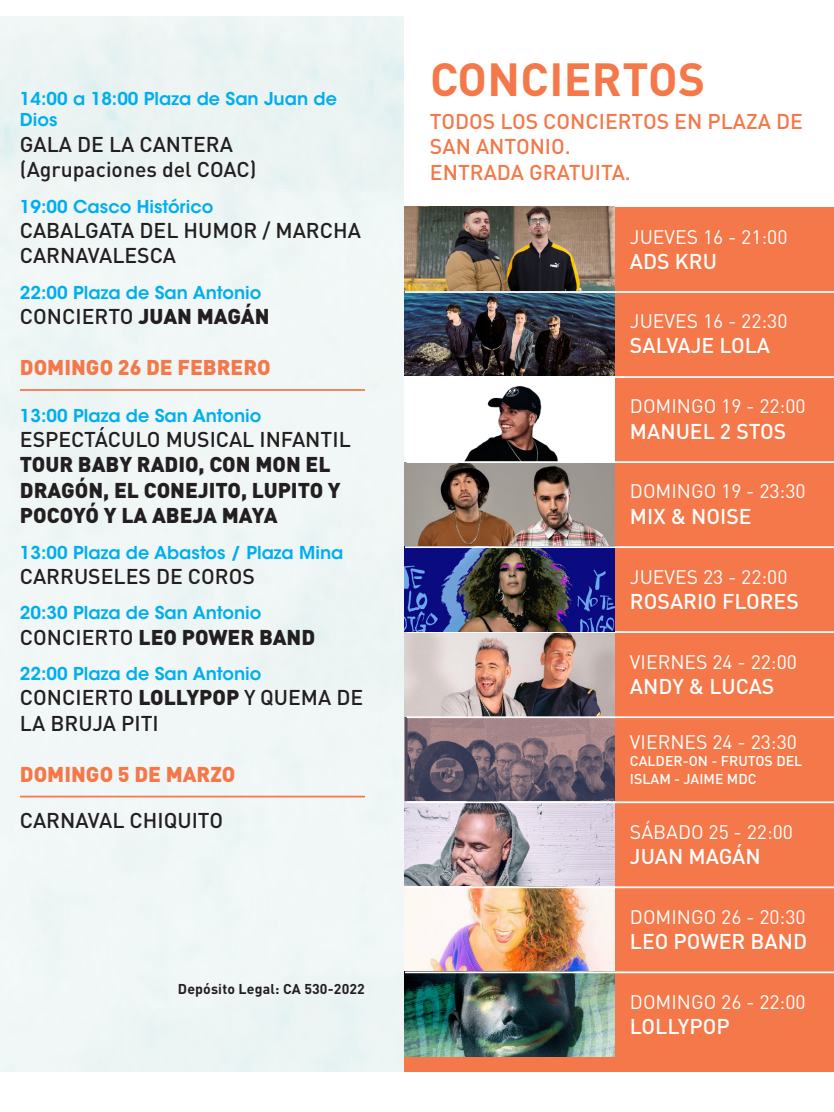
<style>
.page{position:relative;width:834px;height:1112px;background:#fff}
.page>*{position:absolute;margin:0;border:0;box-sizing:border-box;transform-origin:0 0}
.t1{font:700 45.9px "DIN Pro";letter-spacing:.01em;color:#f47849}
.t2{font:500 21.2px/25.4px "DIN Pro";color:#231f20}
.t3{font:900 21.2px/25.4px "DIN Pro";color:#231f20}
.t4{font:500 21.2px "DIN Pro";color:#fff}
.t5{font:500 21.2px/25.4px "DIN Pro";color:#f47849}
.t6{font:900 21.2px "DIN Pro";color:#f47849}
.t7{font:19.4px "DIN Pro";color:#fff}
.t8{font:600 17.65px/21.2px "ITC Avant Garde Std";color:#00aeef}
.t9{font:500 14.1px/17.6px "DIN Pro";color:#fff}
.t10{font:700 14.1px "DIN Pro";letter-spacing:.01em;color:#231f20}
.s1{font-weight:900}
.s2{font-weight:500}
.s3{font-weight:900;color:#f47849}
</style>
<div class="page">
<div style="left:0;top:16px;width:405px;height:1056px;background:#f0f7f5"></div>
<hr style="left:20px;top:389px;width:345px;height:2px;background:#f47849">
<hr style="left:20px;top:796px;width:345px;height:1px;background:#f47849">
<div style="left:405px;top:16px;width:429px;height:1056px;background:#f47849"></div>
<div style="left:405px;top:16px;width:429px;height:190px;background:#fff"></div>
<img style="left:405px;top:716px;width:210px;height:341px">
<img style="left:405px;top:631px;width:210px;height:85px">
<img style="left:405px;top:206px;width:210px;height:170px">
<img style="left:405px;top:888px;width:210px;height:83px">
<img style="left:405px;top:463px;width:210px;height:83px">
<hr style="left:407px;top:801px;width:427px;height:2px;background:#fff">
<hr style="left:405px;top:291px;width:429px;height:2px;background:#fff">
<hr style="left:405px;top:886px;width:429px;height:2px;background:#fff">
<div style="left:405px;top:376px;width:210px;height:85px;background:#fff"></div>
<img style="left:464px;top:385px;width:94px;height:76px">
<hr style="left:407px;top:631px;width:427px;height:2px;background:#fff">
<hr style="left:407px;top:716px;width:427px;height:2px;background:#fff">
<img style="left:405px;top:548px;width:210px;height:83px">
<hr style="left:405px;top:376px;width:429px;height:2px;background:#fff">
<hr style="left:405px;top:971px;width:429px;height:2px;background:#fff">
<hr style="left:407px;top:461px;width:427px;height:2px;background:#fff">
<hr style="left:405px;top:546px;width:429px;height:2px;background:#fff">
<p class="t8" style="left:20px;top:88px;width:319px">14:00 a 18:00 Plaza de San Juan de<br>Dios</p>
<p class="t2" style="left:20px;top:131px;width:238px">GALA DE LA CANTERA (Agrupaciones del COAC)</p>
<p class="t8" style="left:20px;top:196px;width:195px">19:00 Casco Histórico</p>
<p class="t2" style="left:20px;top:217px;width:342px">CABALGATA DEL HUMOR / MARCHA<br>CARNAVALESCA</p>
<p class="t8" style="left:20px;top:282px;width:243px">22:00 Plaza de San Antonio</p>
<p class="t2" style="left:20px;top:303px;width:251px">CONCIERTO <span class="s1">JUAN MAGÁN</span></p>
<p class="t6" style="left:20px;top:353px;width:252px">DOMINGO 26 DE FEBRERO</p>
<p class="t8" style="left:20px;top:405px;width:243px">13:00 Plaza de San Antonio</p>
<p class="t3" style="left:20px;top:426px;width:332px"><span class="s2">ESPECTÁCULO MUSICAL INFANTIL<br></span>TOUR BABY RADIO, CON MON EL<br>DRAGÓN, EL CONEJITO, LUPITO Y<br>POCOYÓ Y LA ABEJA MAYA</p>
<p class="t8" style="left:20px;top:541px;width:325px">13:00 Plaza de Abastos / Plaza Mina</p>
<p class="t2" style="left:20px;top:563px;width:236px">CARRUSELES DE COROS</p>
<p class="t8" style="left:20px;top:602px;width:243px">20:30 Plaza de San Antonio</p>
<p class="t3" style="left:20px;top:623px;width:297px"><span class="s2">CONCIERTO</span> LEO POWER BAND</p>
<p class="t8" style="left:20px;top:663px;width:243px">22:00 Plaza de San Antonio</p>
<p class="t2" style="left:20px;top:684px;width:345px">CONCIERTO <span class="s1">LOLLYPOP</span> Y QUEMA DE<br>LA BRUJA PITI</p>
<p class="t2" style="left:20px;top:750px;width:217px;line-height:46.6px"><span class="s3">DOMINGO 5 DE MARZO<br></span>CARNAVAL CHIQUITO</p>
<p class="t10" style="left:178px;top:979px;width:189px">Depósito Legal: CA 530-2022</p>
<p class="t1" style="left:430px;top:48px;width:276px">CONCIERTOS</p>
<p class="t5" style="left:430px;top:108px;width:375px">TODOS LOS CONCIERTOS EN PLAZA DE<br>SAN ANTONIO.<br>ENTRADA GRATUITA.</p>
<p class="t7" style="left:630px;top:224px;width:159px">JUEVES 16 - 21:00</p>
<p class="t4" style="left:630px;top:247px;width:88px">ADS KRU</p>
<p class="t7" style="left:630px;top:308px;width:159px">JUEVES 16 - 22:30</p>
<p class="t4" style="left:630px;top:331px;width:142px">SALVAJE LOLA</p>
<p class="t7" style="left:630px;top:393px;width:177px">DOMINGO 19 - 22:00</p>
<p class="t4" style="left:630px;top:417px;width:158px">MANUEL 2 STOS</p>
<p class="t7" style="left:630px;top:478px;width:177px">DOMINGO 19 - 23:30</p>
<p class="t4" style="left:630px;top:502px;width:123px">MIX &amp; NOISE</p>
<p class="t7" style="left:630px;top:563px;width:159px">JUEVES 23 - 22:00</p>
<p class="t4" style="left:630px;top:587px;width:170px">ROSARIO FLORES</p>
<p class="t7" style="left:630px;top:648px;width:168px">VIERNES 24 - 22:00</p>
<p class="t4" style="left:630px;top:672px;width:146px">ANDY &amp; LUCAS</p>
<p class="t7" style="left:630px;top:729px;width:168px">VIERNES 24 - 23:30</p>
<p class="t9" style="left:630px;top:751px;width:174px">CALDER-ON - FRUTOS DEL<br>ISLAM - JAIME MDC</p>
<p class="t7" style="left:630px;top:818px;width:165px">SÁBADO 25 - 22:00</p>
<p class="t4" style="left:630px;top:842px;width:132px">JUAN MAGÁN</p>
<p class="t7" style="left:630px;top:903px;width:177px">DOMINGO 26 - 20:30</p>
<p class="t4" style="left:630px;top:927px;width:179px">LEO POWER BAND</p>
<p class="t7" style="left:630px;top:989px;width:177px">DOMINGO 26 - 22:00</p>
<p class="t4" style="left:630px;top:1012px;width:101px">LOLLYPOP</p>
</div>
